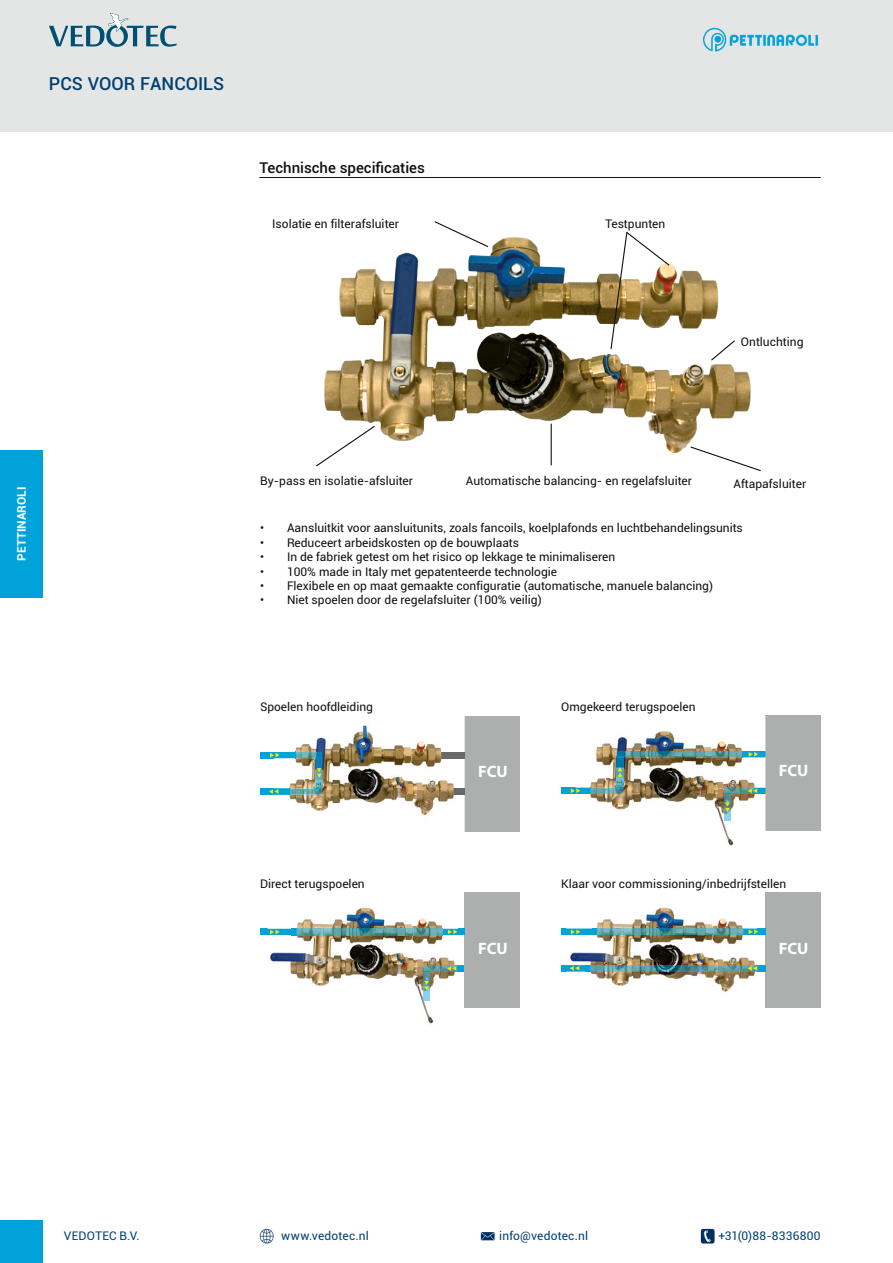
<style>
.page{position:relative;width:893px;height:1263px;background:#fff}
.page>*{position:absolute;margin:0;border:0;box-sizing:border-box;transform-origin:0 0}
.Productnaam_kop_Li_p{font:500 18px "Roboto";color:#004071}
.t1{font:700 16.5px "Myriad Pro";color:#fff}
.Beschrijving_kop_Li{font:500 15px "Roboto";color:#11110f}
.Beschrijving_tekst{font:12px "Roboto";color:#11110f}
.t2{font:12px "Roboto";letter-spacing:.02em;color:#004071}
.t3{font:700 12px "Roboto";color:#fff}
</style>
<div class="page">
<div style="left:0;top:450px;width:43px;height:147px;background:#00a3d9"></div>
<div style="left:465px;top:716px;width:55px;height:115px;background:#adafaf"></div>
<div style="left:260px;top:752px;width:35px;height:6px;background:#00a3d9"></div>
<div style="left:260px;top:788px;width:30px;height:7px;background:#00a3d9"></div>
<img style="left:274px;top:716px;width:191px;height:116px">
<img style="left:439px;top:752px;width:26px;height:6px">
<img style="left:439px;top:788px;width:26px;height:6px">
<img style="left:274px;top:752px;width:48px;height:6px">
<img style="left:274px;top:788px;width:48px;height:7px">
<img style="left:316px;top:759px;width:6px;height:29px">
<svg style="left:270px;top:753px;width:10px;height:4px"></svg>
<svg style="left:269px;top:789px;width:9px;height:5px"></svg>
<svg style="left:317px;top:768px;width:5px;height:10px"></svg>
<div style="left:766px;top:715px;width:55px;height:116px;background:#adafaf"></div>
<div style="left:561px;top:788px;width:30px;height:6px;background:#00a3d9"></div>
<img style="left:576px;top:716px;width:190px;height:130px">
<img style="left:617px;top:751px;width:149px;height:6px">
<img style="left:711px;top:788px;width:55px;height:6px">
<img style="left:576px;top:788px;width:47px;height:6px">
<img style="left:617px;top:758px;width:6px;height:30px">
<svg style="left:571px;top:788px;width:9px;height:5px"></svg>
<svg style="left:749px;top:752px;width:9px;height:5px"></svg>
<img style="left:724px;top:788px;width:31px;height:6px">
<img style="left:724px;top:795px;width:6px;height:26px">
<svg style="left:725px;top:802px;width:5px;height:10px"></svg>
<svg style="left:618px;top:767px;width:4px;height:10px"></svg>
<svg style="left:748px;top:788px;width:9px;height:5px"></svg>
<div style="left:411px;top:965px;width:54px;height:6px;background:#00a3d9"></div>
<div style="left:465px;top:892px;width:55px;height:116px;background:#adafaf"></div>
<div style="left:260px;top:929px;width:205px;height:6px;background:#00a3d9"></div>
<img style="left:268px;top:907px;width:190px;height:117px">
<img style="left:411px;top:965px;width:47px;height:6px">
<img style="left:268px;top:929px;width:190px;height:6px">
<img style="left:292px;top:929px;width:150px;height:6px">
<svg style="left:270px;top:930px;width:10px;height:4px"></svg>
<svg style="left:448px;top:929px;width:9px;height:5px"></svg>
<img style="left:424px;top:965px;width:30px;height:6px">
<img style="left:424px;top:972px;width:6px;height:29px">
<svg style="left:424px;top:981px;width:5px;height:9px"></svg>
<svg style="left:447px;top:966px;width:9px;height:5px"></svg>
<div style="left:766px;top:892px;width:55px;height:116px;background:#adafaf"></div>
<div style="left:561px;top:929px;width:205px;height:6px;background:#00a3d9"></div>
<div style="left:561px;top:965px;width:204px;height:6px;background:#00a3d9"></div>
<img style="left:566px;top:907px;width:191px;height:85px">
<img style="left:566px;top:929px;width:191px;height:6px">
<img style="left:566px;top:965px;width:191px;height:6px">
<img style="left:592px;top:929px;width:151px;height:6px">
<img style="left:585px;top:971px;width:169px;height:1px">
<img style="left:585px;top:965px;width:169px;height:6px">
<svg style="left:571px;top:929px;width:9px;height:5px"></svg>
<svg style="left:749px;top:929px;width:9px;height:5px"></svg>
<svg style="left:748px;top:966px;width:9px;height:5px"></svg>
<svg style="left:570px;top:966px;width:9px;height:5px"></svg>
<img style="left:324px;top:237px;width:427px;height:229px">
<svg style="left:433px;top:221px;width:56px;height:27px"></svg>
<img style="left:610px;top:231px;width:61px;height:119px">
<svg style="left:710px;top:339px;width:26px;height:23px"></svg>
<svg style="left:689px;top:446px;width:72px;height:26px"></svg>
<svg style="left:316px;top:425px;width:60px;height:42px"></svg>
<hr style="left:551px;top:424px;width:1px;height:41px;background:#11110f">
<hr style="left:259px;top:177px;width:562px;height:1px;background:#11110f">
<div style="left:0;top:1220px;width:43px;height:43px;background:#00a3d9"></div>
<div style="left:0;top:0;width:893px;height:132px;background:#e4e5e5"></div>
<img style="left:700px;top:1229px;width:15px;height:14px">
<img style="left:259px;top:1229px;width:15px;height:14px">
<img style="left:480px;top:1232px;width:15px;height:9px">
<svg style="left:49px;top:13px;width:128px;height:34px"></svg>
<img style="left:702px;top:27px;width:117px;height:25px">
<p class="Productnaam_kop_Li_p" style="left:49px;top:71px;width:177px">PCS VOOR FANCOILS</p>
<p class="Beschrijving_kop_Li" style="left:259px;top:157px;width:167px">Technische specificaties</p>
<p class="Beschrijving_tekst" style="left:272px;top:216px;width:128px">Isolatie en filterafsluiter</p>
<p class="Beschrijving_tekst" style="left:605px;top:216px;width:62px">Testpunten</p>
<p class="Beschrijving_tekst" style="left:741px;top:334px;width:64px">Ontluchting</p>
<p class="t3" style="left:13px;top:560px;width:75px;rotate:-90deg">PETTINAROLI</p>
<p class="Beschrijving_tekst" style="left:260px;top:473px;width:155px">By-pass en isolatie-afsluiter</p>
<p class="Beschrijving_tekst" style="left:466px;top:472px;width:228px">Automatische balancing- en regelafsluiter</p>
<p class="Beschrijving_tekst" style="left:734px;top:475px;width:74px">Aftapafsluiter</p>
<p class="Beschrijving_tekst" style="left:260px;top:520px;width:484px">• Aansluitkit voor aansluitunits, zoals fancoils, koelplafonds en luchtbehandelingsunits</p>
<p class="Beschrijving_tekst" style="left:260px;top:534px;width:261px">• Reduceert arbeidskosten op de bouwplaats</p>
<p class="Beschrijving_tekst" style="left:260px;top:549px;width:357px">• In de fabriek getest om het risico op lekkage te minimaliseren</p>
<p class="Beschrijving_tekst" style="left:260px;top:563px;width:299px">• 100% made in Italy met gepatenteerde technologie</p>
<p class="Beschrijving_tekst" style="left:260px;top:577px;width:455px">• Flexibele en op maat gemaakte configuratie (automatische, manuele balancing)</p>
<p class="Beschrijving_tekst" style="left:260px;top:592px;width:283px">• Niet spoelen door de regelafsluiter (100% veilig)</p>
<p class="Beschrijving_tekst" style="left:260px;top:698px;width:115px">Spoelen hoofdleiding</p>
<p class="Beschrijving_tekst" style="left:561px;top:698px;width:136px">Omgekeerd terugspoelen</p>
<h2 class="t1" style="left:478px;top:761px;width:31px">FCU</h2>
<h2 class="t1" style="left:779px;top:760px;width:31px">FCU</h2>
<p class="Beschrijving_tekst" style="left:260px;top:876px;width:106px">Direct terugspoelen</p>
<p class="Beschrijving_tekst" style="left:561px;top:876px;width:226px">Klaar voor commissioning/inbedrijfstellen</p>
<h2 class="t1" style="left:478px;top:938px;width:31px">FCU</h2>
<h2 class="t1" style="left:779px;top:937px;width:31px">FCU</h2>
<p class="t2" style="left:64px;top:1227px;width:77px">VEDOTEC B.V.</p>
<p class="t2" style="left:281px;top:1227px;width:89px">www.vedotec.nl</p>
<p class="t2" style="left:499px;top:1227px;width:91px">info@vedotec.nl</p>
<p class="t2" style="left:718px;top:1227px;width:104px">+31(0)88-8336800</p>
</div>
